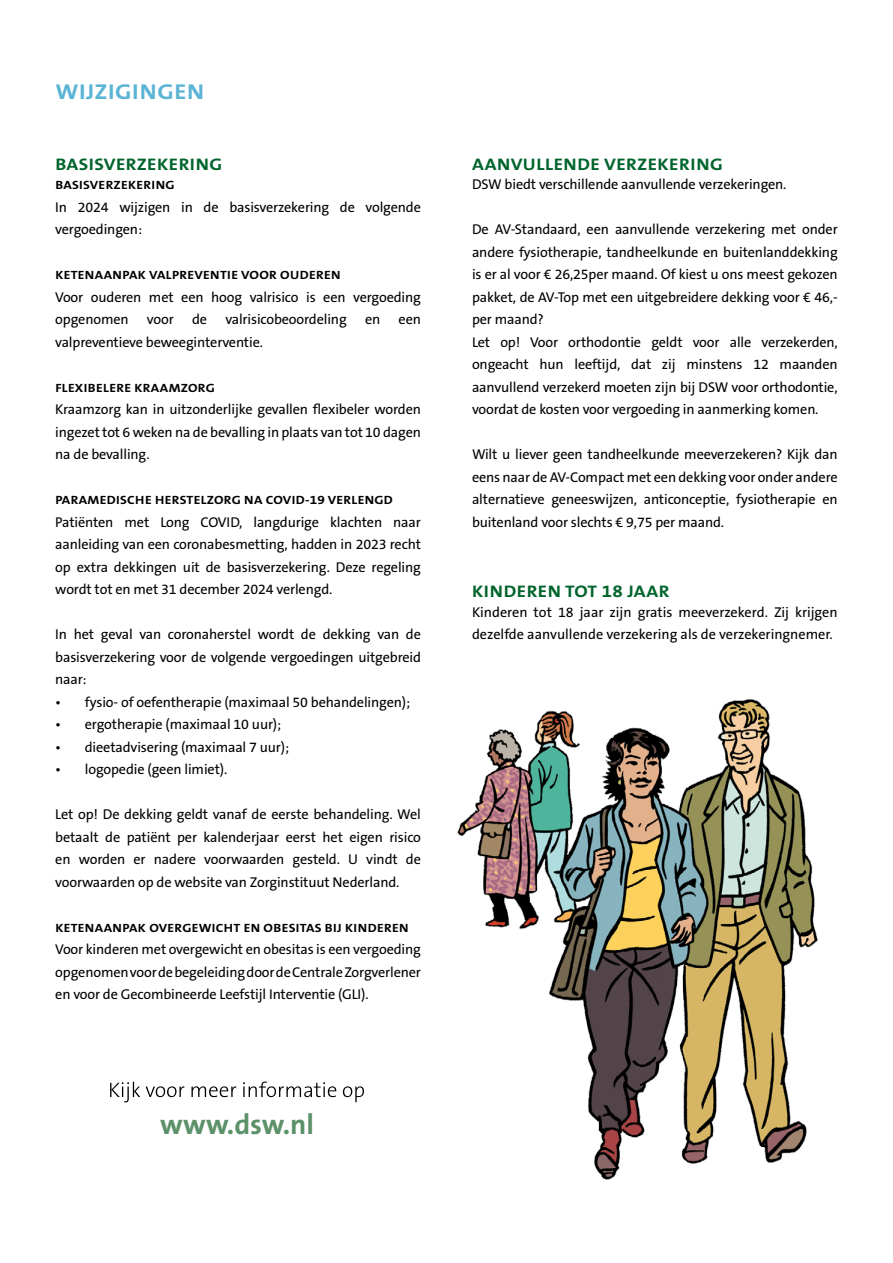
<style>
.page{position:relative;width:893px;height:1263px;background:#fff}
.page>*{position:absolute;margin:0;border:0;box-sizing:border-box;transform-origin:0 0}
.t1{font:700 28.5px "The Sans B W7";color:#5d9169}
.t2{font:700 21.6px "The Sans B W7";letter-spacing:.025em;color:#5cb4d5;scale:1.13 1}
.t3{font:700 16.8px "The Sans B W7";letter-spacing:.025em;color:#00642c;scale:1.13 1}
.t4{font:14.25px/22.5px "The Sans B W5 Plain";letter-spacing:-.01em;color:#000;text-align:justify}
.t5{font:700 12px "The Sans B W7";letter-spacing:.025em;color:#000;scale:1.12 1}
</style>
<div class="page">
<svg style="left:110px;top:1081px;width:254px;height:21px"></svg>
<img style="left:457px;top:699px;width:361px;height:481px">
<h2 class="t2" style="left:55px;top:78px;width:133px">WIJZIGINGEN</h2>
<p class="t3" style="left:55px;top:153px;width:149px">BASISVERZEKERING</p>
<p class="t5" style="left:55px;top:177px;width:108px">BASISVERZEKERING</p>
<p class="t4" style="left:55px;top:196px;width:367px">In 2024 wijzigen in de basisverzekering de volgende vergoedingen:</p>
<p class="t5" style="left:55px;top:267px;width:256px">KETENAANPAK VALPREVENTIE VOOR OUDEREN</p>
<p class="t4" style="left:55px;top:286px;width:367px">Voor ouderen met een hoog valrisico is een vergoeding opgenomen</p>
<p class="t4" style="left:147px;top:308px;width:28px">voor</p>
<p class="t4" style="left:192px;top:308px;width:17px">de</p>
<p class="t4" style="left:225px;top:308px;width:123px">valrisicobeoordeling</p>
<p class="t4" style="left:365px;top:308px;width:17px">en</p>
<p class="t4" style="left:399px;top:308px;width:24px">een</p>
<p class="t4" style="left:55px;top:331px;width:209px">valpreventieve beweeginterventie.</p>
<p class="t5" style="left:55px;top:380px;width:144px">FLEXIBELERE KRAAMZORG</p>
<p class="t4" style="left:55px;top:398px;width:367px">Kraamzorg kan in uitzonderlijke gevallen flexibeler worden ingezet tot 6 weken na de bevalling in plaats van tot 10 dagen na de bevalling.</p>
<p class="t5" style="left:55px;top:492px;width:303px">PARAMEDISCHE HERSTELZORG NA COVID-19 VERLENGD</p>
<p class="t4" style="left:55px;top:511px;width:367px">Patiënten met Long COVID, langdurige klachten naar aanleiding van een coronabesmetting, hadden in 2023 recht op extra dekkingen uit de basisverzekering. Deze regeling wordt tot en met 31 december 2024 verlengd.</p>
<p class="t4" style="left:55px;top:623px;width:367px">In het geval van coronaherstel wordt de dekking van de basisverzekering voor de volgende vergoedingen uitgebreid naar:</p>
<p class="t4" style="left:55px;top:691px;width:356px">• fysio- of oefentherapie (maximaal 50 behandelingen);</p>
<p class="t4" style="left:55px;top:713px;width:227px">• ergotherapie (maximaal 10 uur);</p>
<p class="t4" style="left:55px;top:736px;width:235px">• dieetadvisering (maximaal 7 uur);</p>
<p class="t4" style="left:55px;top:758px;width:173px">• logopedie (geen limiet).</p>
<p class="t4" style="left:55px;top:803px;width:367px">Let op! De dekking geldt vanaf de eerste behandeling. Wel betaalt de patiënt per kalenderjaar eerst het eigen risico en worden er nadere voorwaarden gesteld. U vindt de voorwaarden op de website van Zorginstituut Nederland.</p>
<p class="t5" style="left:55px;top:920px;width:317px">KETENAANPAK OVERGEWICHT EN OBESITAS BIJ KINDEREN</p>
<p class="t4" style="left:55px;top:938px;width:367px">Voor kinderen met overgewicht en obesitas is een vergoeding opgenomen voor de begeleiding door de Centrale Zorgverlener en voor de Gecombineerde Leefstijl Interventie (GLI).</p>
<h1 class="t1" style="left:160px;top:1106px;width:155px">www.dsw.nl</h1>
<p class="t3" style="left:472px;top:153px;width:223px">AANVULLENDE VERZEKERING</p>
<p class="t4" style="left:472px;top:173px;width:316px">DSW biedt verschillende aanvullende verzekeringen.</p>
<p class="t4" style="left:472px;top:218px;width:367px;text-align:left">De AV-Standaard, een aanvullende verzekering met onder andere fysiotherapie, tandheelkunde en buitenlanddekking is er al voor € 26,25per maand. Of kiest u ons meest gekozen pakket, de AV-Top met een uitgebreidere dekking voor € 46,- per maand?<br>Let op! Voor orthodontie geldt voor alle verzekerden, ongeacht hun leeftijd, dat zij minstens 12 maanden aanvullend verzekerd moeten zijn bij DSW voor orthodontie, voordat de kosten voor vergoeding in aanmerking komen.</p>
<p class="t4" style="left:472px;top:443px;width:367px">Wilt u liever geen tandheelkunde meeverzekeren? Kijk dan eens naar de AV-Compact met een dekking voor onder andere alternatieve geneeswijzen, anticonceptie, fysiotherapie en buitenland voor slechts € 9,75 per maand.</p>
<p class="t3" style="left:472px;top:581px;width:176px">KINDEREN TOT 18 JAAR</p>
<p class="t4" style="left:472px;top:601px;width:367px">Kinderen tot 18 jaar zijn gratis meeverzekerd. Zij krijgen dezelfde aanvullende verzekering als de verzekeringnemer.</p>
</div>
